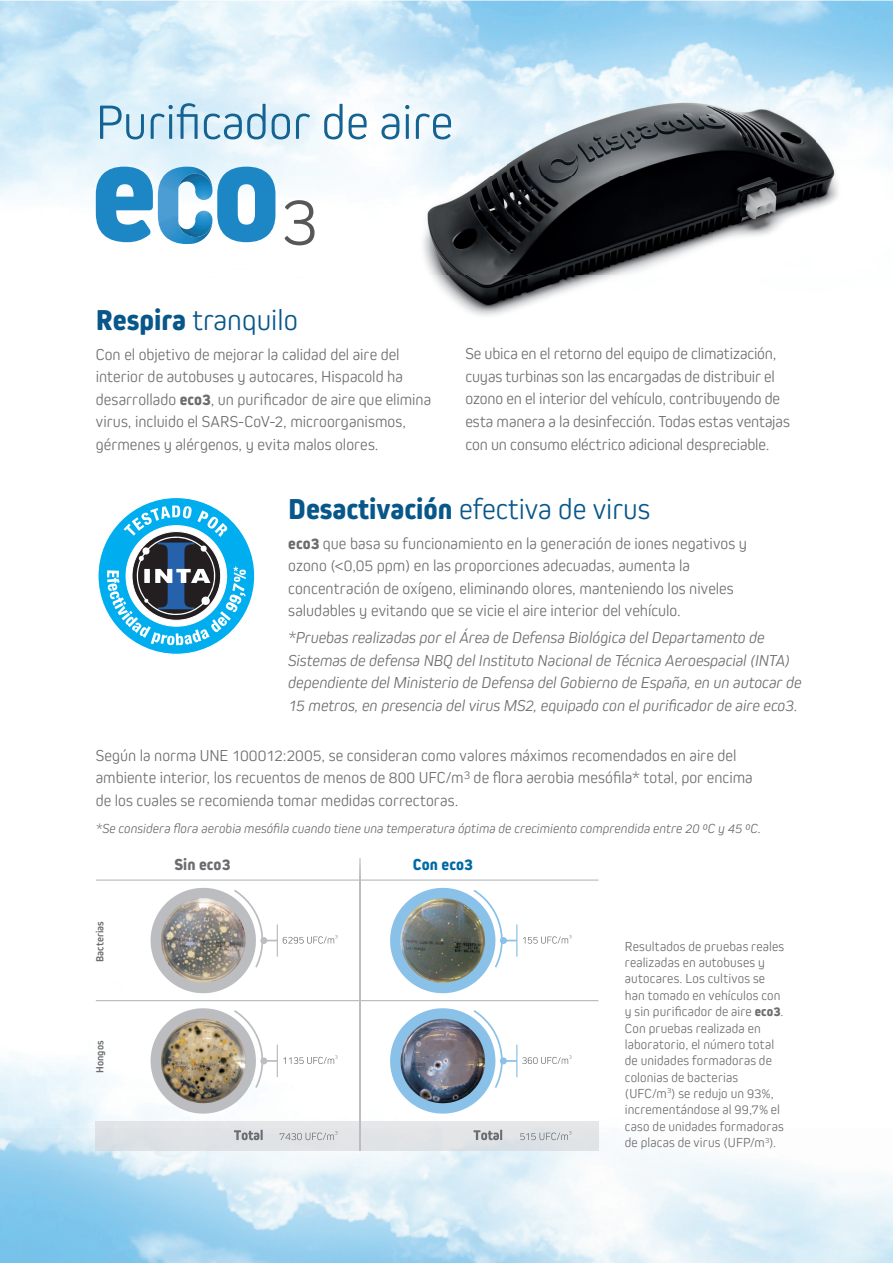
<style>
.page{position:relative;width:893px;height:1263px;background:#fff}
.page>*{position:absolute;margin:0;border:0;box-sizing:border-box;transform-origin:0 0}
.t1{font:300 50.1px "Kiro";color:#146393}
.t2{font:300 30px "Kiro";color:#08578a}
.t3{font:800 16.65px "Kiro";letter-spacing:.005em;color:#6c6d70}
.t4{font:800 16.65px "Kiro";letter-spacing:.005em;color:#006ba3}
.t5{font:300 16.5px/22.5px "Kiro";color:#6c6d70}
.t6{font:italic 300 16.5px/22.5px "Kiro";color:#6c6d70}
.t7{font:300 13.65px/16.4px "Kiro";letter-spacing:.01em;color:#6c6d70}
.t8{font:italic 300 13.65px "Kiro";letter-spacing:.005em;color:#6c6d70}
.t9{font:700 10.8px "Kiro";color:#6c6d70}
.s1{font-weight:800}
</style>
<div class="page">
<img style="left:0;top:1px;width:893px;height:105px">
<img style="left:0;top:1128px;width:299px;height:135px">
<img style="left:299px;top:1151px;width:270px;height:112px">
<img style="left:67px;top:1128px;width:29px;height:5px">
<img style="left:196px;top:1151px;width:124px;height:21px">
<img style="left:470px;top:1151px;width:120px;height:21px">
<img style="left:405px;top:78px;width:463px;height:238px">
<div style="left:96px;top:1121px;width:502px;height:30px;background:#dfe3e6"></div>
<hr style="left:96px;top:1000px;width:502px;height:1px;background:#bcbdc0">
<hr style="left:96px;top:879px;width:502px;height:2px;background:#bcbdc0">
<svg style="left:139px;top:879px;width:198px;height:261px"></svg>
<svg style="left:379px;top:879px;width:192px;height:261px"></svg>
<img style="left:359px;top:858px;width:1px;height:293px">
<img style="left:158px;top:167px;width:41px;height:77px">
<svg style="left:96px;top:167px;width:57px;height:75px"></svg>
<svg style="left:178px;top:167px;width:97px;height:75px"></svg>
<svg style="left:284px;top:200px;width:31px;height:45px"></svg>
<svg style="left:97px;top:497px;width:158px;height:158px"></svg>
<h1 class="t1" style="left:96px;top:93px;width:359px">Purificador de aire</h1>
<h2 class="t2" style="left:96px;top:303px;width:204px"><span class="s1">Respira</span> tranquilo</h2>
<p class="t5" style="left:96px;top:343px;width:337px">Con el objetivo de mejorar la calidad del aire del interior de autobuses y autocares, Hispacold ha desarrollado <span class="s1">eco3</span>, un purificador de aire que elimina virus, incluido el SARS-CoV-2, microorganismos, gérmenes y alérgenos, y evita malos olores.</p>
<p class="t5" style="left:465px;top:342px;width:326px">Se ubica en el retorno del equipo de climatización, cuyas turbinas son las encargadas de distribuir el ozono en el interior del vehículo, contribuyendo de esta manera a la desinfección. Todas estas ventajas con un consumo eléctrico adicional despreciable.</p>
<h2 class="t2" style="left:288px;top:491px;width:363px"><span class="s1">Desactivación</span> efectiva de virus</h2>
<p class="t5" style="left:288px;top:531px;width:460px"><span class="s1">eco3</span> que basa su funcionamiento en la generación de iones negativos y ozono (&lt;0,05 ppm) en las proporciones adecuadas, aumenta la concentración de oxígeno, eliminando olores, manteniendo los niveles saludables y evitando que se vicie el aire interior del vehículo.</p>
<p class="t6" style="left:288px;top:626px;width:515px">*Pruebas realizadas por el Área de Defensa Biológica del Departamento de Sistemas de defensa NBQ del Instituto Nacional de Técnica Aeroespacial (INTA) dependiente del Ministerio de Defensa del Gobierno de España, en un autocar de 15 metros, en presencia del virus MS2, equipado con el purificador de aire eco3.</p>
<p class="t5" style="left:96px;top:743px;width:658px">Según la norma UNE 100012:2005, se consideran como valores máximos recomendados en aire del ambiente interior, los recuentos de menos de 800 UFC/m<sup>3</sup> de flora aerobia mesófila* total, por encima de los cuales se recomienda tomar medidas correctoras.</p>
<p class="t8" style="left:96px;top:821px;width:667px">*Se considera flora aerobia mesófila cuando tiene una temperatura óptima de crecimiento comprendida entre 20 ºC y 45 ºC.</p>
<p class="t9" style="left:94px;top:962px;width:42px;rotate:-90deg">Bacterias</p>
<p class="t9" style="left:94px;top:1073px;width:34px;rotate:-90deg">Hongos</p>
<p class="t3" style="left:174px;top:855px;width:58px">Sin eco3</p>
<p class="t4" style="left:413px;top:855px;width:62px">Con eco3</p>
<p class="t7" style="left:625px;top:937px;width:161px">Resultados de pruebas reales realizadas en autobuses y autocares. Los cultivos se han tomado en vehículos con y sin purificador de aire <span class="s1">eco3</span>.<br>Con pruebas realizada en laboratorio, el número total de unidades formadoras de colonias de bacterias (UFC/m<sup>3</sup>) se redujo un 93%, incrementándose al 99,7% el caso de unidades formadoras de placas de virus (UFP/m<sup>3</sup>).</p>
</div>
